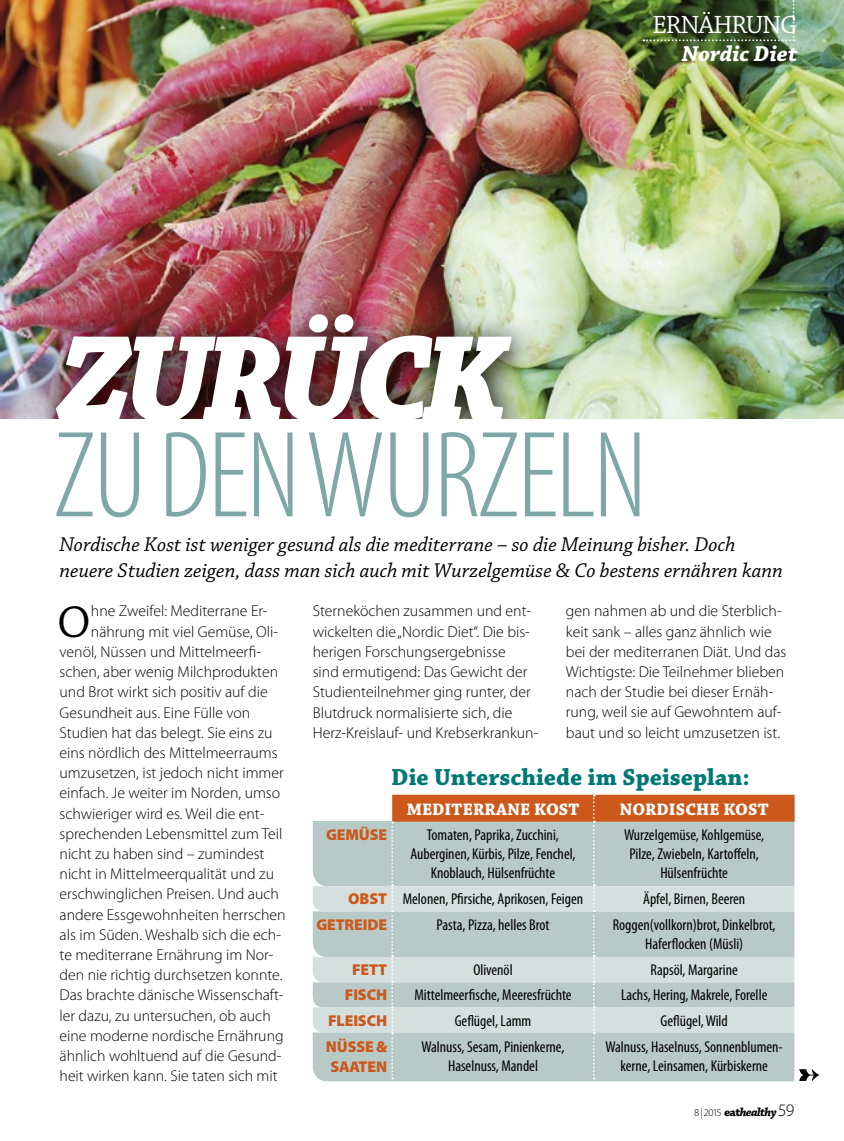
<style>
.page{position:relative;width:844px;height:1141px;background:#fff}
.page>*{position:absolute;margin:0;border:0;box-sizing:border-box;transform-origin:0 0}
.t1{font:300 condensed 124.25px "Myriad Pro";letter-spacing:-.02em;color:#7ea8a5}
.t2{font:italic 700 124.25px "Chaparral Pro";letter-spacing:-.04em;color:#fff}
.t3{font:46.9px "Chaparral Pro";color:#000}
.t4{font:26.25px "Chaparral Pro";letter-spacing:-.04em;color:#fff}
.t5{font:700 24.5px "Chaparral Pro";color:#007974}
.t6{font:22.75px "Chaparral Pro Bold It Capt";color:#fff}
.t7{font:italic 21px/26.2px "Chaparral Pro";color:#000}
.t8{font:700 17.5px "Chaparral Pro";letter-spacing:.005em;color:#fff}
.t9{font:300 15.75px/20.1px "Myriad Pro";color:#000}
.t10{font:condensed 15.75px/18.9px "Myriad Pro";color:#000;text-align:center}
.t11{font:900 15.75px/20.1px "Myriad Pro";letter-spacing:-.01em;color:#cc581b}
.t12{font:italic 700 12.25px "Chaparral Pro";letter-spacing:-.05em;color:#000}
.s1{font-weight:900;font-stretch:normal;color:#cc581b}
.s2{font-family:"Myriad Pro";font-weight:300;font-style:normal;font-size:10.5px}
.s3{font-style:normal}
.s4{font-family:"Myriad Pro";font-weight:300;font-style:normal;font-size:17.5px}
</style>
<div class="page">
<img style="left:0;top:0;width:843px;height:419px">
<img style="left:34px;top:292px;width:506px;height:127px">
<img style="left:54px;top:313px;width:459px;height:106px">
<img style="left:643px;top:0;width:151px;height:41px">
<svg style="left:313px;top:795px;width:506px;height:286px;background:#c4cac4"></svg>
<h3 class="t4" style="left:652px;top:10px;width:147px">ERNÄHRUNG</h3>
<h3 class="t6" style="left:681px;top:41px;width:117px">Nordic Diet</h3>
<h1 class="t2" style="left:60px;top:307px;width:447px">ZURÜCK</h1>
<h1 class="t1" style="left:53px;top:409px;width:595px">ZU DEN WURZELN</h1>
<h3 class="t7" style="left:60px;top:532px;width:724px">Nordische Kost ist weniger gesund als die mediterrane – so die Meinung bisher. Doch neuere Studien zeigen, dass man sich auch mit Wurzelgemüse &amp; Co bestens ernähren kann</h3>
<h2 class="t3" style="left:57px;top:596px;width:35px">O</h2>
<p class="t9" style="left:91px;top:601px;width:178px">hne Zweifel: Mediterrane Er-</p>
<p class="t9" style="left:313px;top:601px;width:227px">Sterneköchen zusammen und ent&shy;wickelten die „Nordic Diet“. Die bis&shy;herigen Forschungsergebnisse<br>sind ermutigend: Das Gewicht der Studienteilnehmer ging runter, der Blutdruck normalisierte sich, die Herz-Kreislauf- und Krebserkrankun-</p>
<p class="t9" style="left:566px;top:601px;width:222px">gen nahmen ab und die Sterblich&shy;keit sank – alles ganz ähnlich wie bei der mediterranen Diät. Und das Wichtigste: Die Teilnehmer blieben nach der Studie bei dieser Ernäh&shy;rung, weil sie auf Gewohntem auf&shy;baut und so leicht umzusetzen ist.</p>
<p class="t9" style="left:91px;top:622px;width:189px">nährung mit viel Gemüse, Oli-</p>
<p class="t9" style="left:60px;top:642px;width:203px">venöl, Nüssen und Mittelmeerfi-</p>
<p class="t9" style="left:60px;top:662px;width:220px">schen, aber wenig Milchprodukten</p>
<p class="t9" style="left:60px;top:682px;width:209px">und Brot wirkt sich positiv auf die</p>
<p class="t9" style="left:60px;top:702px;width:192px">Gesundheit aus. Eine Fülle von</p>
<p class="t9" style="left:60px;top:723px;width:214px">Studien hat das belegt. Sie eins zu</p>
<p class="t9" style="left:60px;top:743px;width:219px">eins nördlich des Mittelmeerraums</p>
<p class="t9" style="left:60px;top:763px;width:226px">umzusetzen, ist jedoch nicht immer</p>
<p class="t9" style="left:60px;top:783px;width:222px">einfach. Je weiter im Norden, umso</p>
<p class="t9" style="left:60px;top:803px;width:206px">schwieriger wird es. Weil die ent-</p>
<p class="t9" style="left:60px;top:824px;width:224px">sprechenden Lebensmittel zum Teil</p>
<p class="t9" style="left:60px;top:844px;width:206px">nicht zu haben sind – zumindest</p>
<p class="t9" style="left:60px;top:864px;width:216px">nicht in Mittelmeerqualität und zu</p>
<p class="t9" style="left:60px;top:884px;width:221px">erschwinglichen Preisen. Und auch</p>
<p class="t9" style="left:60px;top:904px;width:227px">andere Essgewohnheiten herrschen</p>
<p class="t9" style="left:60px;top:925px;width:223px">als im Süden. Weshalb sich die ech-</p>
<p class="t9" style="left:60px;top:945px;width:215px">te mediterrane Ernährung im Nor-</p>
<p class="t9" style="left:60px;top:965px;width:224px">den nie richtig durchsetzen konnte.</p>
<p class="t9" style="left:60px;top:985px;width:225px">Das brachte dänische Wissenschaft-</p>
<p class="t9" style="left:60px;top:1006px;width:213px">ler dazu, zu untersuchen, ob auch</p>
<p class="t9" style="left:60px;top:1026px;width:225px">eine moderne nordische Ernährung</p>
<p class="t9" style="left:60px;top:1046px;width:223px">ähnlich wohltuend auf die Gesund-</p>
<p class="t9" style="left:60px;top:1066px;width:219px">heit wirken kann. Sie taten sich mit</p>
<h3 class="t5" style="left:391px;top:763px;width:360px">Die Unterschiede im Speiseplan:</h3>
<p class="t8" style="left:406px;top:799px;width:174px">MEDITERRANE KOST</p>
<p class="t8" style="left:619px;top:799px;width:150px">NORDISCHE KOST</p>
<p class="t11" style="left:326px;top:825px;width:63px">GEMÜSE</p>
<p class="t10" style="left:410px;top:826px;width:167px">Tomaten, Paprika, Zucchini,<br>Auberginen, Kürbis, Pilze, Fenchel,<br>Knoblauch, Hülsenfrüchte</p>
<p class="t10" style="left:624px;top:826px;width:142px">Wurzelgemüse, Kohlgemüse,<br>Pilze, Zwiebeln, Kartoffeln,<br>Hülsenfrüchte</p>
<p class="t10" style="left:348px;top:890px;width:236px"><span class="s1">OBST</span> Melonen, Pfirsiche, Aprikosen, Feigen</p>
<p class="t10" style="left:643px;top:890px;width:104px">Äpfel, Birnen, Beeren</p>
<p class="t11" style="left:316px;top:915px;width:72px">GETREIDE</p>
<p class="t10" style="left:436px;top:916px;width:114px">Pasta, Pizza, helles Brot</p>
<p class="t10" style="left:612px;top:916px;width:164px">Roggen(vollkorn)brot, Dinkelbrot,<br>Haferflocken (Müsli)</p>
<p class="t11" style="left:352px;top:959px;width:36px">FETT</p>
<p class="t10" style="left:473px;top:960px;width:41px">Olivenöl</p>
<p class="t10" style="left:650px;top:960px;width:89px">Rapsöl, Margarine</p>
<p class="t11" style="left:345px;top:985px;width:44px">FISCH</p>
<p class="t10" style="left:414px;top:986px;width:159px">Mittelmeerfische, Meeresfrüchte</p>
<p class="t10" style="left:621px;top:986px;width:148px">Lachs, Hering, Makrele, Forelle</p>
<p class="t11" style="left:328px;top:1011px;width:60px">FLEISCH</p>
<p class="t10" style="left:454px;top:1012px;width:78px">Geflügel, Lamm</p>
<p class="t10" style="left:660px;top:1012px;width:69px">Geflügel, Wild</p>
<p class="t11" style="left:326px;top:1037px;width:63px">NÜSSE &amp;<br>SAATEN</p>
<p class="t10" style="left:421px;top:1038px;width:145px">Walnuss, Sesam, Pinienkerne,<br>Haselnuss, Mandel</p>
<p class="t10" style="left:605px;top:1038px;width:179px">Walnuss, Haselnuss, Sonnenblumen&shy;kerne, Leinsamen, Kürbiskerne</p>
<p class="t12" style="left:694px;top:1105px;width:101px"><span class="s2">8 | 2015</span> <span class="s3">eat</span>healthy <span class="s4">59</span></p>
</div>
